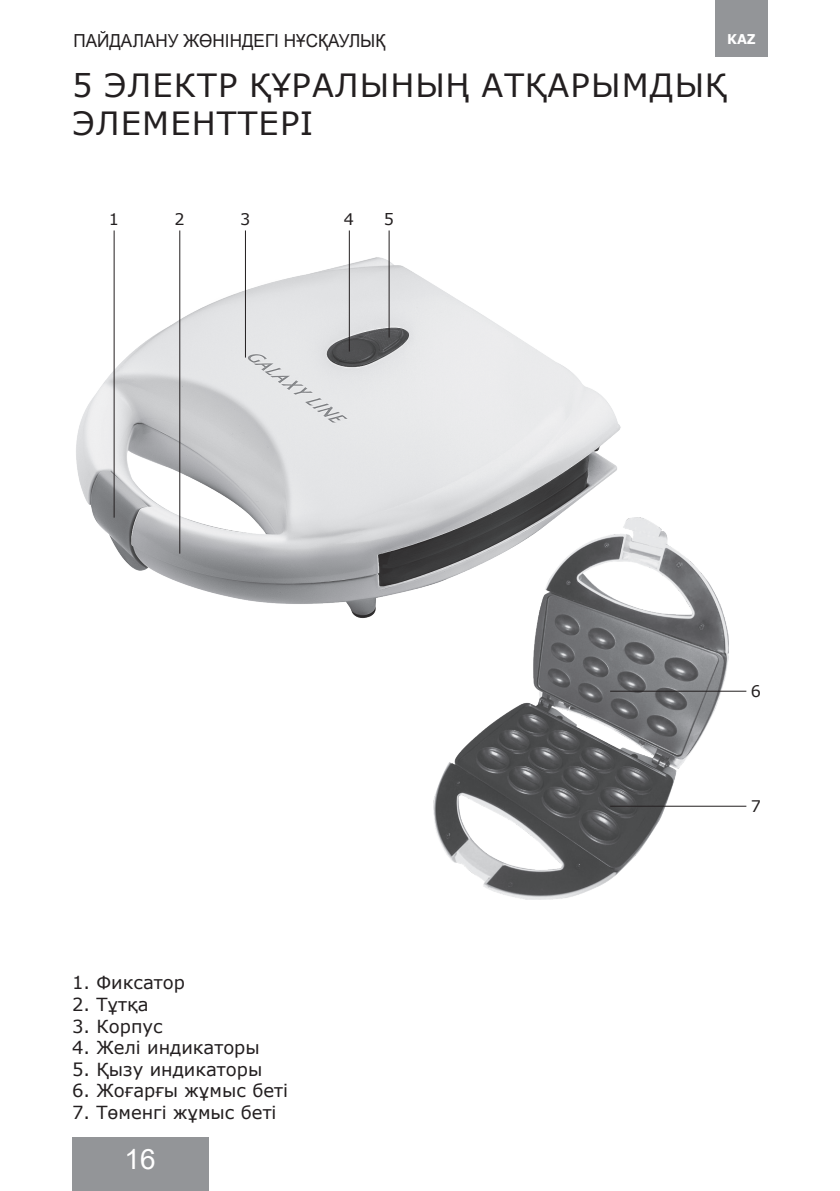
<style>
.page{position:relative;width:840px;height:1191px;background:#fff}
.page>*{position:absolute;margin:0;border:0;box-sizing:border-box;transform-origin:0 0}
.Заголовок{font:32px/38.4px "Verdana";letter-spacing:.035em;color:#231f20}
.t1{font:28px "Verdana";color:#fff}
.t2{font:18px "Verdana";color:#231f20}
.t3{font:18px "Arial";color:#231f20;scale:.95 1}
.t4{font:16px "Verdana";color:#231f20}
.t5{font:700 13.6px "Verdana";color:#fff;scale:.95 1}
.s1{font-family:"Arial"}
</style>
<div class="page">
<div style="left:714px;top:0;width:53px;height:57px;background:#939598"></div>
<div style="left:72px;top:1137px;width:136px;height:54px;background:#939598"></div>
<img style="left:76px;top:251px;width:545px;height:367px">
<img style="left:433px;top:517px;width:295px;height:382px">
<hr style="left:179px;top:230px;width:1px;height:323px;background:#231f20">
<hr style="left:114px;top:230px;width:1px;height:287px;background:#231f20">
<hr style="left:245px;top:230px;width:1px;height:127px;background:#231f20">
<hr style="left:348px;top:230px;width:1px;height:121px;background:#231f20">
<hr style="left:388px;top:230px;width:1px;height:107px;background:#231f20">
<hr style="left:609px;top:805px;width:137px;height:1px;background:#231f20">
<hr style="left:609px;top:690px;width:137px;height:1px;background:#231f20">
<p class="t3" style="left:73px;top:29px;width:330px">ПАЙДАЛАНУ ЖӨНІНДЕГІ НҰСҚАУЛЫҚ</p>
<p class="Заголовок" style="left:72px;top:65px;width:656px">5 ЭЛЕКТР ҚҰРАЛЫНЫҢ АТҚАРЫМДЫҚ<br>ЭЛЕМЕНТТЕРI</p>
<p class="t5" style="left:726px;top:30px;width:32px">KAZ</p>
<p class="t4" style="left:109px;top:208px;width:12px">1</p>
<p class="t4" style="left:174px;top:208px;width:12px">2</p>
<p class="t4" style="left:240px;top:208px;width:12px">3</p>
<p class="t4" style="left:344px;top:208px;width:12px">4</p>
<p class="t4" style="left:383px;top:208px;width:12px">5</p>
<p class="t2" style="left:72px;top:970px;width:114px">1. Фиксатор</p>
<p class="t2" style="left:72px;top:992px;width:78px">2. Тұтқа</p>
<p class="t2" style="left:72px;top:1013px;width:92px">3. Корпус</p>
<p class="t2" style="left:72px;top:1035px;width:189px">4. Желі индикаторы</p>
<p class="t2" style="left:72px;top:1056px;width:192px">5. Қызу индикаторы</p>
<p class="t2" style="left:72px;top:1078px;width:217px">6. Жоғарғы жұмыс беті</p>
<p class="t2" style="left:72px;top:1100px;width:206px">7. Төменгі жұмыс беті</p>
<h2 class="t1" style="left:122px;top:1132px;width:37px">16<span class="s1">16</span></h2>
<p class="t4" style="left:750px;top:679px;width:12px">6</p>
<p class="t4" style="left:750px;top:794px;width:12px">7</p>
</div>
